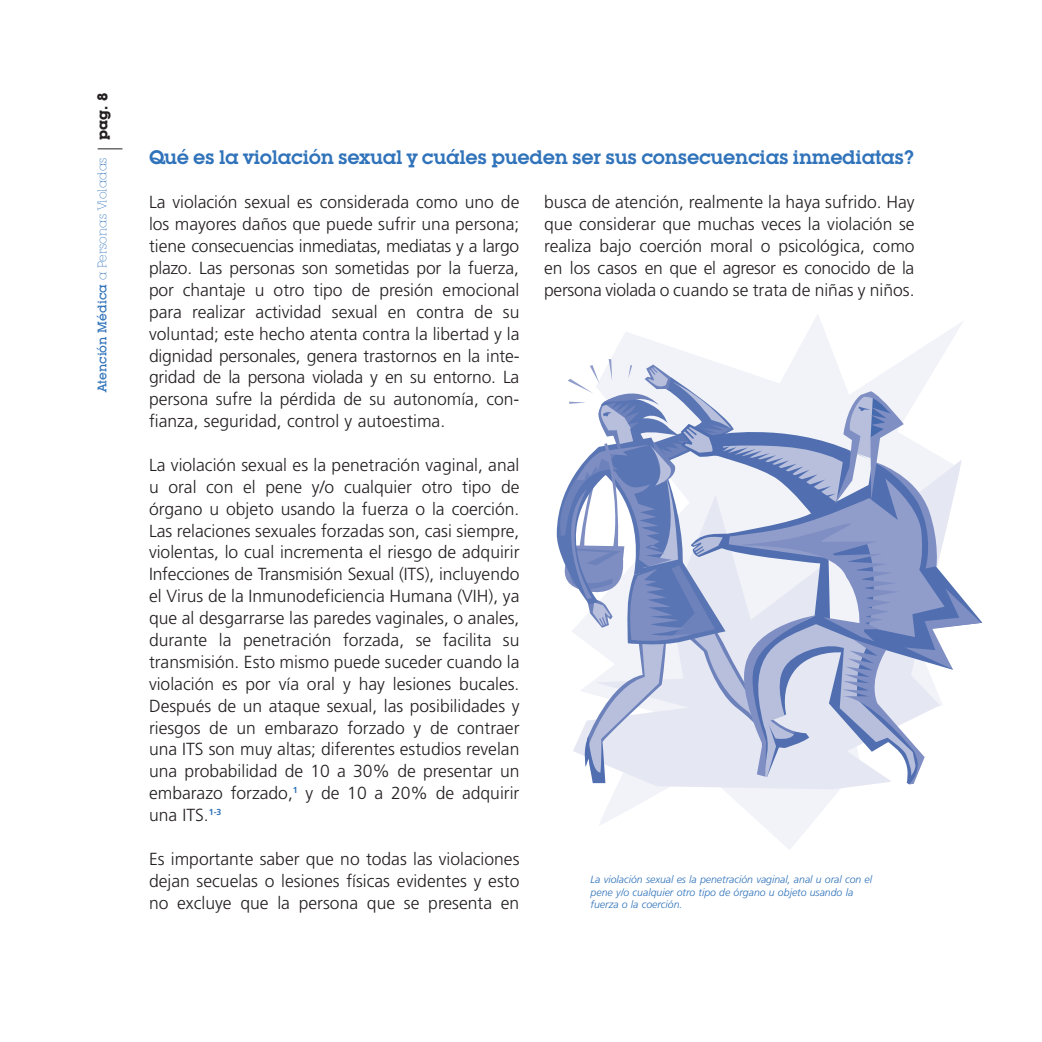
<style>
.page{position:relative;width:1042px;height:1042px;background:#fff}
.page>*{position:absolute;margin:0;border:0;box-sizing:border-box;transform-origin:0 0}
.t1{font:600 19.25px "Lubalin Graph IT Cby BT";letter-spacing:-.02em;color:#3073ba}
.t2{font:300 17.5px/21.9px "Frutiger";color:#231f20;text-align:justify}
.t3{font:700 14px "Lubalin Graph IT Cby BT";color:#231f20}
.t4{font:300 12.25px "Lubalin Graph IT Cby BT Xtra";color:#3073ba}
.t5{font:italic 300 10.5px/12.6px "Frutiger";color:#3073ba}
.s1{font-family:"Lubalin Graph IT Cby BT";font-weight:500}
</style>
<div class="page">
<svg style="left:98px;top:149px;width:24px;height:1px"></svg>
<svg style="left:599px;top:314px;width:364px;height:536px"></svg>
<svg style="left:557px;top:359px;width:424px;height:425px"></svg>
<p class="t3" style="left:98px;top:140px;width:49px;rotate:-90deg">pag. 8</p>
<p class="t4" style="left:98px;top:392px;width:236px;rotate:-90deg"><span class="s1">Atención Médica</span> a Personas Violadas</p>
<p class="t1" style="left:149px;top:151px;width:766px">Qué es la violación sexual y cuáles pueden ser sus consecuencias inmediatas?</p>
<p class="t2" style="left:149px;top:193px;width:372px">La violación sexual es considerada como uno de los mayores daños que puede sufrir una persona; tiene consecuencias inmediatas, mediatas y a largo plazo. Las personas son sometidas por la fuerza, por chantaje u otro tipo de presión emocional para realizar actividad sexual en contra de su voluntad; este hecho atenta contra la libertad y la dignidad personales, genera trastornos en la inte&shy;gridad de la persona violada y en su entorno. La persona sufre la pérdida de su autonomía, con&shy;fianza, seguridad, control y autoestima.</p>
<p class="t2" style="left:149px;top:455px;width:372px">La violación sexual es la penetración vaginal, anal u oral con el pene y/o cualquier otro tipo de órgano u objeto usando la fuerza o la coerción.<br>Las relaciones sexuales forzadas son, casi siempre, violentas, lo cual incrementa el riesgo de adquirir Infecciones de Transmisión Sexual (ITS), incluyendo el Virus de la Inmunodeficiencia Humana (VIH), ya que al desgarrarse las paredes vaginales, o anales, durante la penetración forzada, se facilita su transmisión. Esto mismo puede suceder cuando la violación es por vía oral y hay lesiones bucales.<br>Después de un ataque sexual, las posibilidades y riesgos de un embarazo forzado y de contraer una ITS son muy altas; diferentes estudios revelan una probabilidad de 10 a 30% de presentar un embarazo forzado,<sup>1</sup> y de 10 a 20% de adquirir una ITS.<sup>1-3</sup></p>
<p class="t2" style="left:149px;top:849px;width:372px">Es importante saber que no todas las violaciones dejan secuelas o lesiones físicas evidentes y esto no excluye que la persona que se presenta en</p>
<p class="t2" style="left:544px;top:193px;width:372px">busca de atención, realmente la haya sufrido. Hay que considerar que muchas veces la violación se realiza bajo coerción moral o psicológica, como en los casos en que el agresor es conocido de la persona violada o cuando se trata de niñas y niños.</p>
<p class="t5" style="left:590px;top:874px;width:283px">La violación sexual es la penetración vaginal, anal u oral con el pene y/o cualquier otro tipo de órgano u objeto usando la fuerza o la coerción.</p>
</div>
